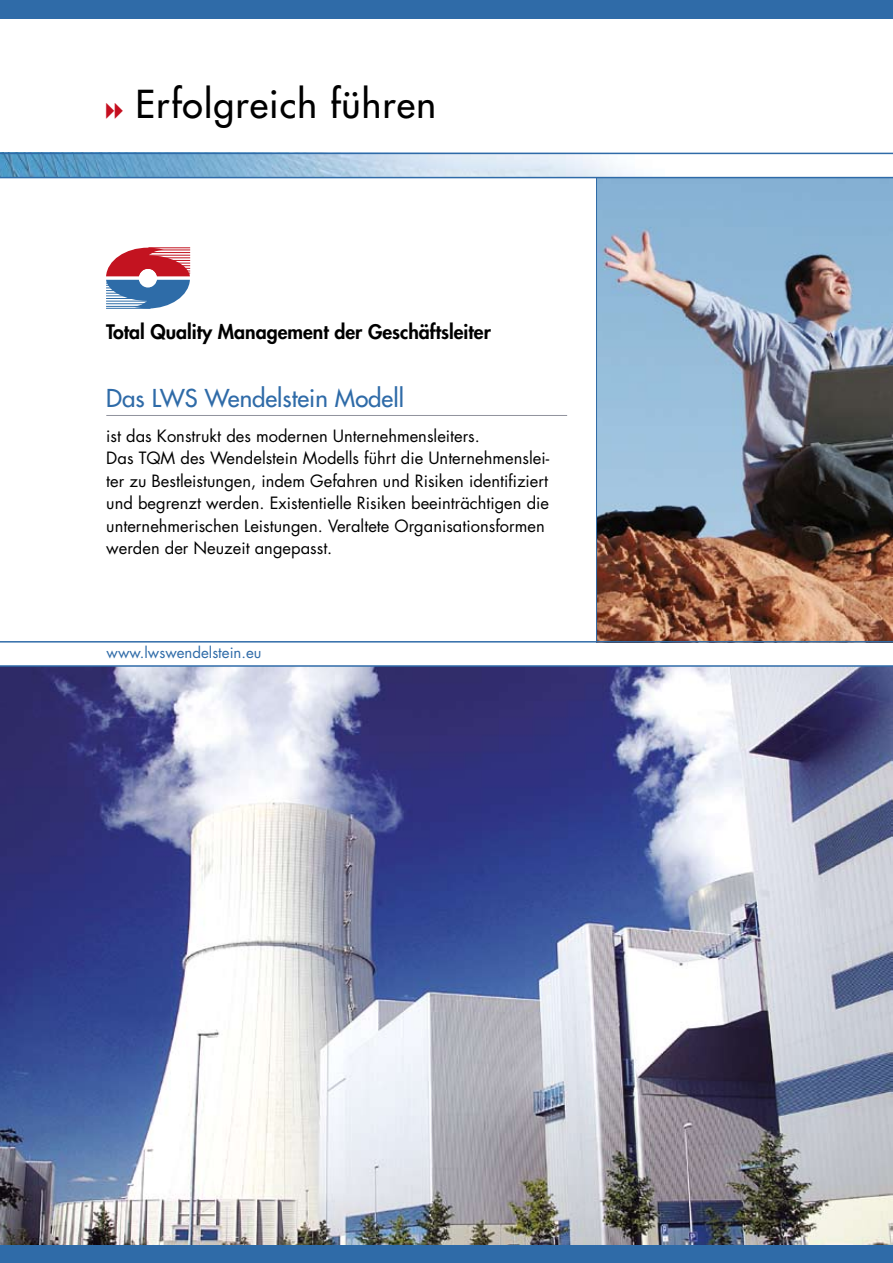
<style>
.page{position:relative;width:893px;height:1263px;background:#fff}
.page>*{position:absolute;margin:0;border:0;box-sizing:border-box;transform-origin:0 0}
.t1{font:37.5px "Futura";letter-spacing:.03em;color:#000}
.t2{font:24px "Futura";color:#2f6ba8}
.t3{font:800 19.5px "Futura";color:#000}
.t4{font:16.5px/22.5px "Futura";color:#000}
.t5{font:15px "Futura";color:#2f6ba8}
</style>
<div class="page">
<img style="left:0;top:154px;width:665px;height:23px">
<div style="left:0;top:0;width:893px;height:19px;background:#2f6ba8"></div>
<hr style="left:0;top:153px;width:893px;height:1px;background:#2f6ba8">
<img style="left:597px;top:178px;width:296px;height:463px">
<img style="left:0;top:667px;width:893px;height:578px">
<hr style="left:106px;top:415px;width:461px;height:1px;background:#91939d">
<div style="left:0;top:1245px;width:893px;height:18px;background:#2f6ba8"></div>
<hr style="left:0;top:641px;width:893px;height:1px;background:#2f6ba8">
<hr style="left:0;top:177px;width:893px;height:1px;background:#2f6ba8">
<hr style="left:0;top:665px;width:893px;height:2px;background:#2f6ba8">
<hr style="left:596px;top:178px;width:1px;height:464px;background:#2f6ba8">
<svg style="left:106px;top:248px;width:84px;height:60px"></svg>
<hr style="left:148px;top:247px;width:42px;height:1px;background:#c31320">
<hr style="left:135px;top:250px;width:55px;height:1px;background:#c31320">
<hr style="left:135px;top:252px;width:55px;height:1px;background:#c31320">
<hr style="left:135px;top:257px;width:55px;height:1px;background:#c31320">
<hr style="left:135px;top:260px;width:55px;height:1px;background:#c31320">
<hr style="left:135px;top:263px;width:55px;height:1px;background:#c31320">
<hr style="left:135px;top:265px;width:55px;height:1px;background:#c31320">
<hr style="left:135px;top:268px;width:55px;height:1px;background:#c31320">
<hr style="left:157px;top:271px;width:33px;height:1px;background:#c31320">
<hr style="left:159px;top:273px;width:31px;height:1px;background:#c31320">
<hr style="left:106px;top:283px;width:35px;height:1px;background:#2e6ca8">
<hr style="left:106px;top:285px;width:56px;height:1px;background:#2e6ca8">
<hr style="left:106px;top:288px;width:56px;height:1px;background:#2e6ca8">
<hr style="left:106px;top:290px;width:56px;height:1px;background:#2e6ca8">
<hr style="left:106px;top:293px;width:56px;height:1px;background:#2e6ca8">
<hr style="left:106px;top:296px;width:56px;height:1px;background:#2e6ca8">
<hr style="left:106px;top:298px;width:56px;height:1px;background:#2e6ca8">
<hr style="left:106px;top:301px;width:56px;height:1px;background:#2e6ca8">
<hr style="left:106px;top:303px;width:51px;height:1px;background:#2e6ca8">
<hr style="left:106px;top:306px;width:32px;height:1px;background:#2e6ca8">
<hr style="left:106px;top:308px;width:45px;height:1px;background:#2e6ca8">
<div style="left:139px;top:269px;width:18px;height:18px;background:#fff;border-radius:50%"></div>
<hr style="left:135px;top:255px;width:55px;height:1px;background:#c31320">
<h1 class="t1" style="left:135px;top:79px;width:302px">Erfolgreich führen</h1>
<p class="t3" style="left:106px;top:319px;width:386px">Total Quality Management der Geschäftsleiter</p>
<h2 class="t2" style="left:106px;top:382px;width:299px">Das LWS Wendelstein Modell</h2>
<p class="t4" style="left:106px;top:424px;width:444px">ist das Konstrukt des modernen Unternehmensleiters.<br>Das TQM des Wendelstein Modells führt die Unternehmenslei&shy;ter zu Bestleistungen, indem Gefahren und Risiken identifiziert und begrenzt werden. Existentielle Risiken beeinträchtigen die unternehmerischen Leistungen. Veraltete Organisationsformen werden der Neuzeit angepasst.</p>
<p class="t5" style="left:107px;top:642px;width:156px">www.lwswendelstein.eu</p>
</div>
